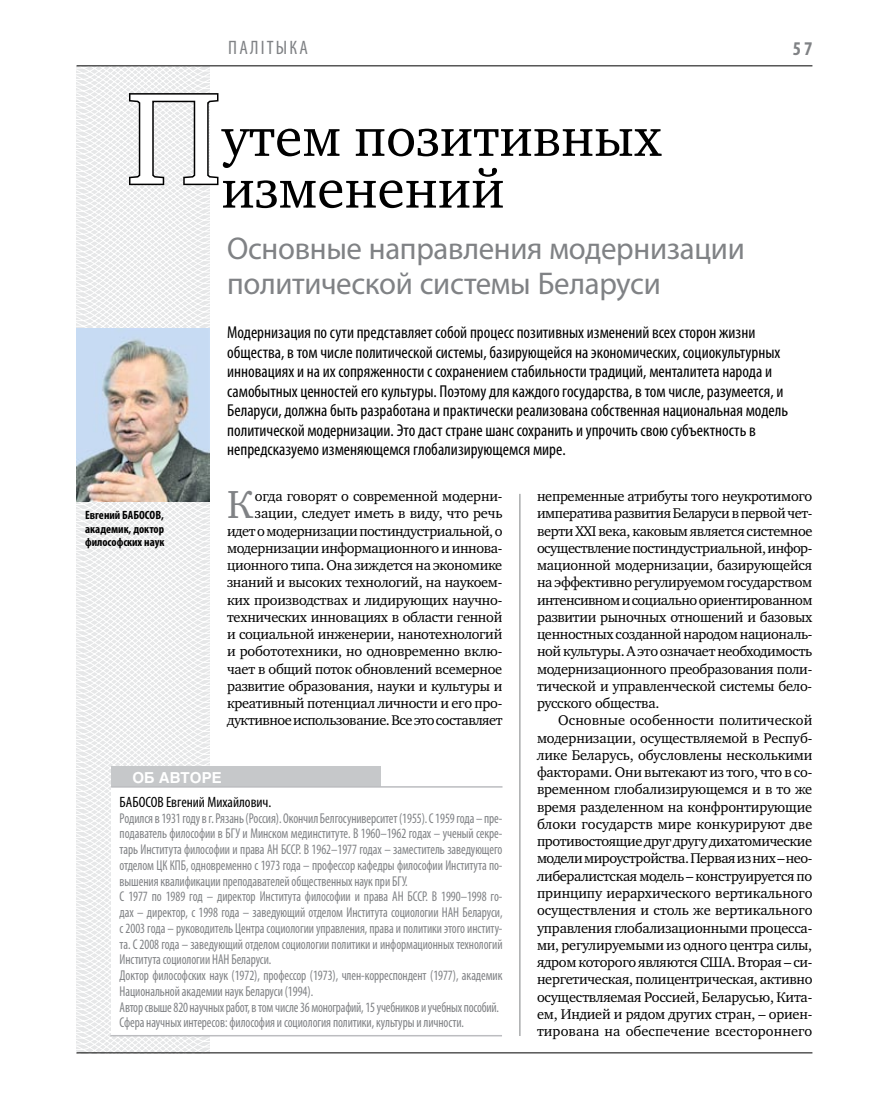
<style>
.page{position:relative;width:872px;height:1106px;background:#fff}
.page>*{position:absolute;margin:0;border:0;box-sizing:border-box;transform-origin:0 0}
.t1{font:132.6px "Charter C";color:#fff}
.t2{font:55.5px/51.8px "Charter C";color:#000}
.t3{font:40.05px "Charter C";color:#808285}
.t4{font:31.5px/34.5px "Myriad Pro";letter-spacing:-.01em;color:#808285}
.t5{font:condensed 19.5px "Myriad Pro";color:#808285}
.t6{font:700 condensed 19.5px "Myriad Pro";color:#808285}
.t7{font:condensed 17.25px/19.5px "Myriad Pro";color:#000}
.t8{font:condensed 15px "Myriad Pro";color:#000}
.t9{font:700 15px "Helios";color:#fff}
.t10{font:14.4px/17.2px "Charter C";letter-spacing:-.02em;color:#000;text-align:justify}
.t11{font:condensed 14.25px/15.8px "Myriad Pro";letter-spacing:-.005em;color:#808285;scale:.9 1}
.t12{font:700 condensed 12px/13.5px "Myriad Pro";color:#000;text-align:justify}
</style>
<div class="page">
<svg style="left:76px;top:65px;width:192px;height:989px"></svg>
<hr style="left:519px;top:494px;width:1px;height:542px;background:#808285">
<svg style="left:127px;top:92px;width:93px;height:95px"></svg>
<div style="left:111px;top:766px;width:270px;height:23px;background:#c6c8ca"></div>
<div style="left:111px;top:787px;width:391px;height:249px;background:#fff"></div>
<hr style="left:110px;top:1035px;width:392px;height:1px;background:#bcbdc0">
<hr style="left:111px;top:786px;width:391px;height:1px;background:#bcbdc0">
<img style="left:77px;top:328px;width:133px;height:173px">
<hr style="left:77px;top:65px;width:735px;height:1px;background:#000">
<hr style="left:77px;top:1052px;width:735px;height:1px;background:#000">
<h3 class="t5" style="left:228px;top:36px;width:71px">па літыка</h3>
<h3 class="t6" style="left:793px;top:37px;width:21px">57</h3>
<h1 class="t1" style="left:126px;top:65px;width:97px">П</h1>
<h2 class="t2" style="left:221px;top:112px;width:442px">утем позитивных изменений</h2>
<h3 class="t4" style="left:227px;top:231px;width:519px">Основные направления модернизации политической системы Беларуси</h3>
<p class="t7" style="left:227px;top:323px;width:562px">Модернизация по сути представляет собой процесс позитивных изменений всех сторон жизни общества, в том числе политической системы, базирующейся на экономических, социокультурных инновациях и на их сопряженности с сохранением стабильности традиций, менталитета народа и самобытных ценностей его культуры. Поэтому для каждого государства, в том числе, разумеется, и Беларуси, должна быть разработана и практически реализована собственная национальная модель политической модернизации. Это даст стране шанс сохранить и упрочить свою субъектность в непредсказуемо изменяющемся глобализирующемся мире.</p>
<p class="t10" style="left:227px;top:487px;width:277px;text-align:right">огда говорят о современной модерни&shy;зации, следует иметь в виду, что речь идет о модернизации постиндустриальной, о модернизации информационного и иннова&shy;ционного типа. Она зиждется на экономике знаний и высоких технологий, на наукоем&shy;ких производствах и лидирующих научно&shy;технических инновациях в области генной и социальной инженерии, нанотехнологий и робототехники, но одновременно вклю&shy;чает в общий поток обновлений всемерное развитие образования, науки и культуры и креативный потенциал личности и его про&shy;дуктивное использование. Все это составляет</p>
<p class="t10" style="left:537px;top:487px;width:277px">непременные атрибуты того неукротимого императива развития Беларуси в первой чет&shy;верти XXI века, каковым является системное осуществление постиндустриальной, инфор&shy;мационной модернизации, базирующейся на эффективно регулируемом государством интенсивном и социально ориентированном развитии рыночных отношений и базовых ценностных созданной народом националь&shy;ной культуры. А это означает необходимость модернизационного преобразования поли&shy;тической и управленческой системы бело&shy;русского общества.</p>
<h3 class="t3" style="left:227px;top:482px;width:27px">К</h3>
<p class="t12" style="left:85px;top:508px;width:81px">Евгений БАБОСОВ, академик, доктор философских наук</p>
<p class="t10" style="left:537px;top:712px;width:277px;text-indent:21px">Основные особенности политической модернизации, осуществляемой в Респуб&shy;лике Беларусь, обусловлены несколькими факторами. Они вытекают из того, что в со&shy;временном глобализирующемся и в то же время разделенном на конфронтирующие блоки государств мире конкурируют две противостоящие друг другу дихатомические модели мироустройства. Первая из них – нео&shy;либералистская модель – конструируется по принципу иерархического вертикального осуществления и столь же вертикального управления глобализационными процесса&shy;ми, регулируемыми из одного центра силы, ядром которого являются США. Вторая – си&shy;нергетическая, полицентрическая, активно осуществляемая Россией, Беларусью, Кита&shy;ем, Индией и рядом других стран, – ориен&shy;тирована на обеспечение всестороннего</p>
<p class="t9" style="left:132px;top:769px;width:91px">об авторе</p>
<p class="t8" style="left:120px;top:793px;width:153px">БАБОСОВ Евгений Михайлович.</p>
<p class="t11" style="left:120px;top:810px;width:427px">Родился в 1931 году в г. Рязань (Россия). Окончил Белгосуниверситет (1955). С 1959 года – пре&shy;подаватель философии в БГУ и Минском мединституте. В 1960–1962 годах – ученый секре&shy;тарь Института философии и права АН БССР. В 1962–1977 годах – заместитель заведующего отделом ЦК КПБ, одновременно с 1973 года – профессор кафедры философии Института по&shy;вышения квалификации преподавателей общественных наук при БГУ.<br>С 1977 по 1989 год – директор Института философии и права АН БССР. В 1990–1998 го&shy;дах – директор, с 1998 года – заведующий отделом Института социологии НАН Беларуси, с 2003 года – руководитель Центра социологии управления, права и политики этого институ&shy;та. С 2008 года – заведующий отделом социологии политики и информационных технологий Института социологии НАН Беларуси.<br>Доктор философских наук (1972), профессор (1973), член-корреспондент (1977), академик Национальной академии наук Беларуси (1994).<br>Автор свыше 820 научных работ, в том числе 36 монографий, 15 учебников и учебных пособий.<br>Сфера научных интересов: философия и социология политики, культуры и личности.</p>
</div>
